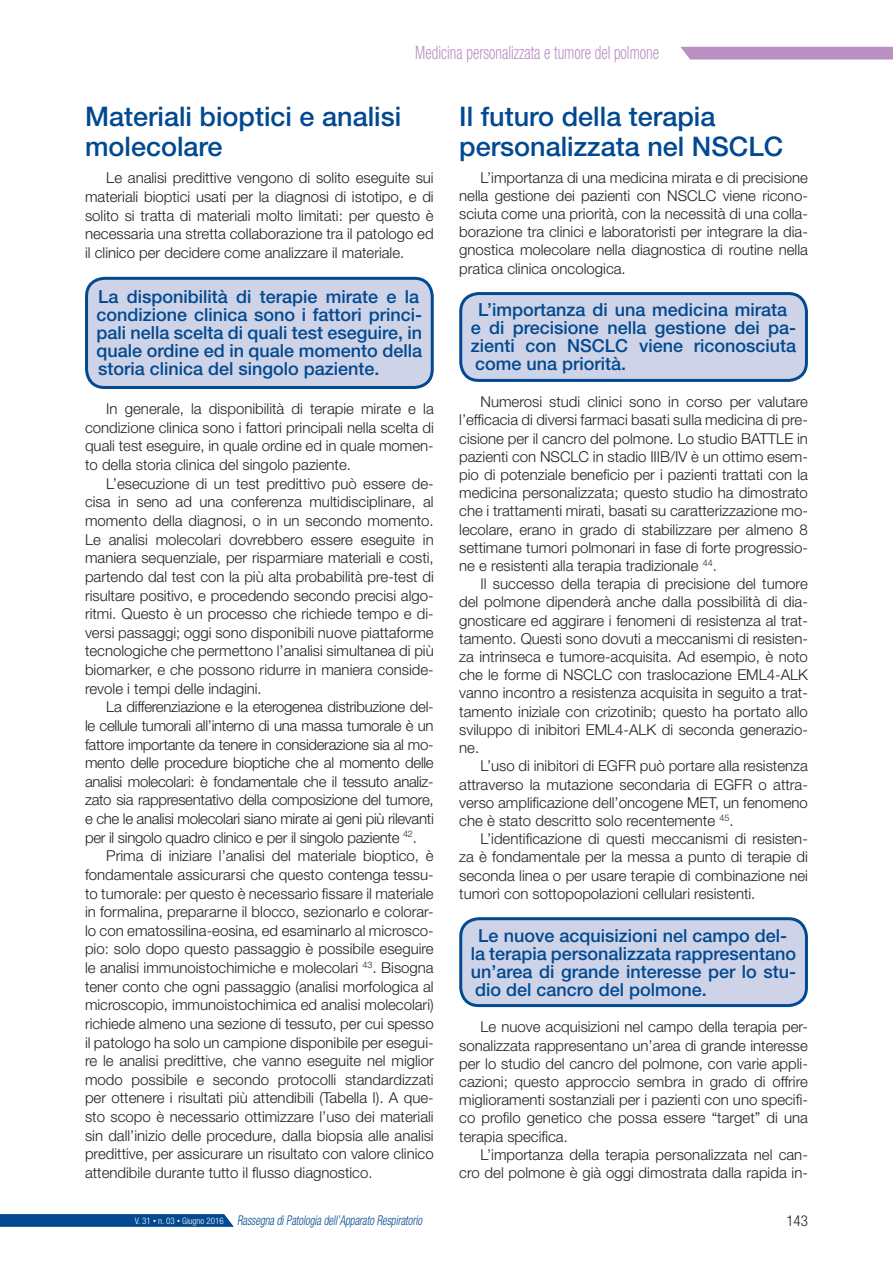
<style>
.page{position:relative;width:893px;height:1263px;background:#fff}
.page>*{position:absolute;margin:0;border:0;box-sizing:border-box;transform-origin:0 0}
.t1{font:500 27px/30.6px "Helvetica Neue LT Std";color:#014990}
.t2{font:300 condensed 18.45px "Helvetica Neue LT Std";color:#b890c2;scale:.8 1}
.t3{font:500 18px/18px "Helvetica Neue LT Std";color:#014990}
.t4{font:300 15px/18.6px "Helvetica Neue LT Std";color:#231f20;text-align:justify}
.t5{font:300 condensed 15px "Helvetica Neue LT Std";color:#231f20}
.t6{font:italic 300 condensed 13.5px "Helvetica Neue LT Std";color:#014990;scale:.8 1}
.s1{font-style:normal;font-size:9px;color:#fff}
.s2{font-style:normal;font-size:6px;color:#fff}
</style>
<div class="page">
<svg style="left:680px;top:47px;width:213px;height:13px;background:#bc96c5"></svg>
<svg style="left:0;top:1214px;width:234px;height:13px;background:#0a5094"></svg>
<div style="left:87px;top:278px;width:345px;height:109px;background:#ced3e7;border-radius:18px"></div>
<div style="left:85px;top:277px;width:349px;height:112px;border:3px solid #014990;border-radius:18px"></div>
<div style="left:461px;top:294px;width:345px;height:86px;background:#ced3e7;border-radius:18px"></div>
<div style="left:459px;top:292px;width:349px;height:90px;border:3px solid #014990;border-radius:18px"></div>
<div style="left:461px;top:919px;width:345px;height:86px;background:#ced3e7;border-radius:18px"></div>
<div style="left:459px;top:917px;width:349px;height:90px;border:3px solid #014990;border-radius:18px"></div>
<p class="t2" style="left:415px;top:42px;width:306px">Medicina personalizzata e tumore del polmone</p>
<h1 class="t1" style="left:85px;top:100px;width:318px">Materiali bioptici e analisi molecolare</h1>
<p class="t4" style="left:85px;top:168px;width:350px;text-indent:21px">Le analisi predittive vengono di solito eseguite sui materiali bioptici usati per la diagnosi di istotipo, e di solito si tratta di materiali molto limitati: per questo è necessaria una stretta collaborazione tra il patologo ed il clinico per decidere come analizzare il materiale.</p>
<p class="t3" style="left:97px;top:288px;width:327px">La disponibilità di terapie mirate e la condizione clinica sono i fattori princi&shy;pali nella scelta di quali test eseguire, in quale ordine ed in quale momento della storia clinica del singolo paziente.</p>
<p class="t4" style="left:85px;top:399px;width:350px;text-indent:21px">In generale, la disponibilità di terapie mirate e la condizione clinica sono i fattori principali nella scelta di quali test eseguire, in quale ordine ed in quale momen&shy;to della storia clinica del singolo paziente.</p>
<p class="t4" style="left:85px;top:474px;width:350px;text-indent:21px">L’esecuzione di un test predittivo può essere de&shy;cisa in seno ad una conferenza multidisciplinare, al momento della diagnosi, o in un secondo momento.<br>Le analisi molecolari dovrebbero essere eseguite in maniera sequenziale, per risparmiare materiali e costi, partendo dal test con la più alta probabilità pre-test di risultare positivo, e procedendo secondo precisi algo&shy;ritmi. Questo è un processo che richiede tempo e di&shy;versi passaggi; oggi sono disponibili nuove piattaforme tecnologiche che permettono l’analisi simultanea di più biomarker, e che possono ridurre in maniera conside&shy;revole i tempi delle indagini.</p>
<p class="t4" style="left:85px;top:697px;width:350px;text-indent:21px">La differenziazione e la eterogenea distribuzione del&shy;le cellule tumorali all’interno di una massa tumorale è un fattore importante da tenere in considerazione sia al mo&shy;mento delle procedure bioptiche che al momento delle analisi molecolari: è fondamentale che il tessuto analiz&shy;zato sia rappresentativo della composizione del tumore, e che le analisi molecolari siano mirate ai geni più rilevanti per il singolo quadro clinico e per il singolo paziente <sup>42</sup>.</p>
<p class="t4" style="left:85px;top:846px;width:350px;text-indent:21px">Prima di iniziare l’analisi del materiale bioptico, è fondamentale assicurarsi che questo contenga tessu&shy;to tumorale: per questo è necessario fissare il materiale in formalina, prepararne il blocco, sezionarlo e colorar&shy;lo con ematossilina-eosina, ed esaminarlo al microsco&shy;pio: solo dopo questo passaggio è possibile eseguire le analisi immunoistochimiche e molecolari <sup>43</sup>. Bisogna tener conto che ogni passaggio (analisi morfologica al microscopio, immunoistochimica ed analisi molecolari) richiede almeno una sezione di tessuto, per cui spesso il patologo ha solo un campione disponibile per esegui&shy;re le analisi predittive, che vanno eseguite nel miglior modo possibile e secondo protocolli standardizzati per ottenere i risultati più attendibili (Tabella I). A que&shy;sto scopo è necessario ottimizzare l’uso dei materiali sin dall’inizio delle procedure, dalla biopsia alle analisi predittive, per assicurare un risultato con valore clinico attendibile durante tutto il flusso diagnostico.</p>
<h1 class="t1" style="left:459px;top:101px;width:326px;line-height:30.2px">Il futuro della terapia personalizzata nel NSCLC</h1>
<p class="t4" style="left:459px;top:168px;width:350px;line-height:18.1px;text-indent:21px">L’importanza di una medicina mirata e di precisione nella gestione dei pazienti con NSCLC viene ricono&shy;sciuta come una priorità, con la necessità di una colla&shy;borazione tra clinici e laboratoristi per integrare la dia&shy;gnostica molecolare nella diagnostica di routine nella pratica clinica oncologica.</p>
<p class="t3" style="left:471px;top:301px;width:327px;text-indent:8px">L’importanza di una medicina mirata e di precisione nella gestione dei pa&shy;zienti con NSCLC viene riconosciuta come una priorità.</p>
<p class="t4" style="left:459px;top:392px;width:350px;line-height:18.1px;text-indent:21px">Numerosi studi clinici sono in corso per valutare l’efficacia di diversi farmaci basati sulla medicina di pre&shy;cisione per il cancro del polmone. Lo studio BATTLE in pazienti con NSCLC in stadio IIIB/IV è un ottimo esem&shy;pio di potenziale beneficio per i pazienti trattati con la medicina personalizzata; questo studio ha dimostrato che i trattamenti mirati, basati su caratterizzazione mo&shy;lecolare, erano in grado di stabilizzare per almeno 8 settimane tumori polmonari in fase di forte progressio&shy;ne e resistenti alla terapia tradizionale <sup>44</sup>.</p>
<p class="t4" style="left:459px;top:574px;width:350px;line-height:18.1px;text-indent:21px">Il successo della terapia di precisione del tumore del polmone dipenderà anche dalla possibilità di dia&shy;gnosticare ed aggirare i fenomeni di resistenza al trat&shy;tamento. Questi sono dovuti a meccanismi di resisten&shy;za intrinseca e tumore-acquisita. Ad esempio, è noto che le forme di NSCLC con traslocazione EML4-ALK vanno incontro a resistenza acquisita in seguito a trat&shy;tamento iniziale con crizotinib; questo ha portato allo sviluppo di inibitori EML4-ALK di seconda generazio&shy;ne.</p>
<p class="t4" style="left:459px;top:757px;width:350px;line-height:18.1px;text-indent:21px">L’uso di inibitori di EGFR può portare alla resistenza attraverso la mutazione secondaria di EGFR o attra&shy;verso amplificazione dell’oncogene MET, un fenomeno che è stato descritto solo recentemente <sup>45</sup>.</p>
<p class="t4" style="left:459px;top:829px;width:350px;line-height:18.1px;text-indent:21px">L’identificazione di questi meccanismi di resisten&shy;za è fondamentale per la messa a punto di terapie di seconda linea o per usare terapie di combinazione nei tumori con sottopopolazioni cellulari resistenti.</p>
<p class="t3" style="left:471px;top:926px;width:327px;text-indent:8px">Le nuove acquisizioni nel campo del&shy;la terapia personalizzata rappresentano un’area di grande interesse per lo stu&shy;dio del cancro del polmone.</p>
<p class="t4" style="left:459px;top:1017px;width:350px;line-height:18.1px;text-indent:21px">Le nuove acquisizioni nel campo della terapia per&shy;sonalizzata rappresentano un’area di grande interesse per lo studio del cancro del polmone, con varie appli&shy;cazioni; questo approccio sembra in grado di offrire miglioramenti sostanziali per i pazienti con uno specifi&shy;co profilo genetico che possa essere “target” di una terapia specifica.</p>
<p class="t4" style="left:459px;top:1145px;width:350px;line-height:18.1px;text-align:right">L’importanza della terapia personalizzata nel can&shy;cro del polmone è già oggi dimostrata dalla rapida in-</p>
<p class="t6" style="left:135px;top:1212px;width:360px"><span class="s1">V. 31</span> <span class="s2">•</span> <span class="s1">n. 03</span> <span class="s2">•</span> <span class="s1">Giugno 2016</span> Rassegna di Patologia dell’Apparato Respiratorio</p>
<p class="t5" style="left:786px;top:1212px;width:23px">143</p>
</div>
